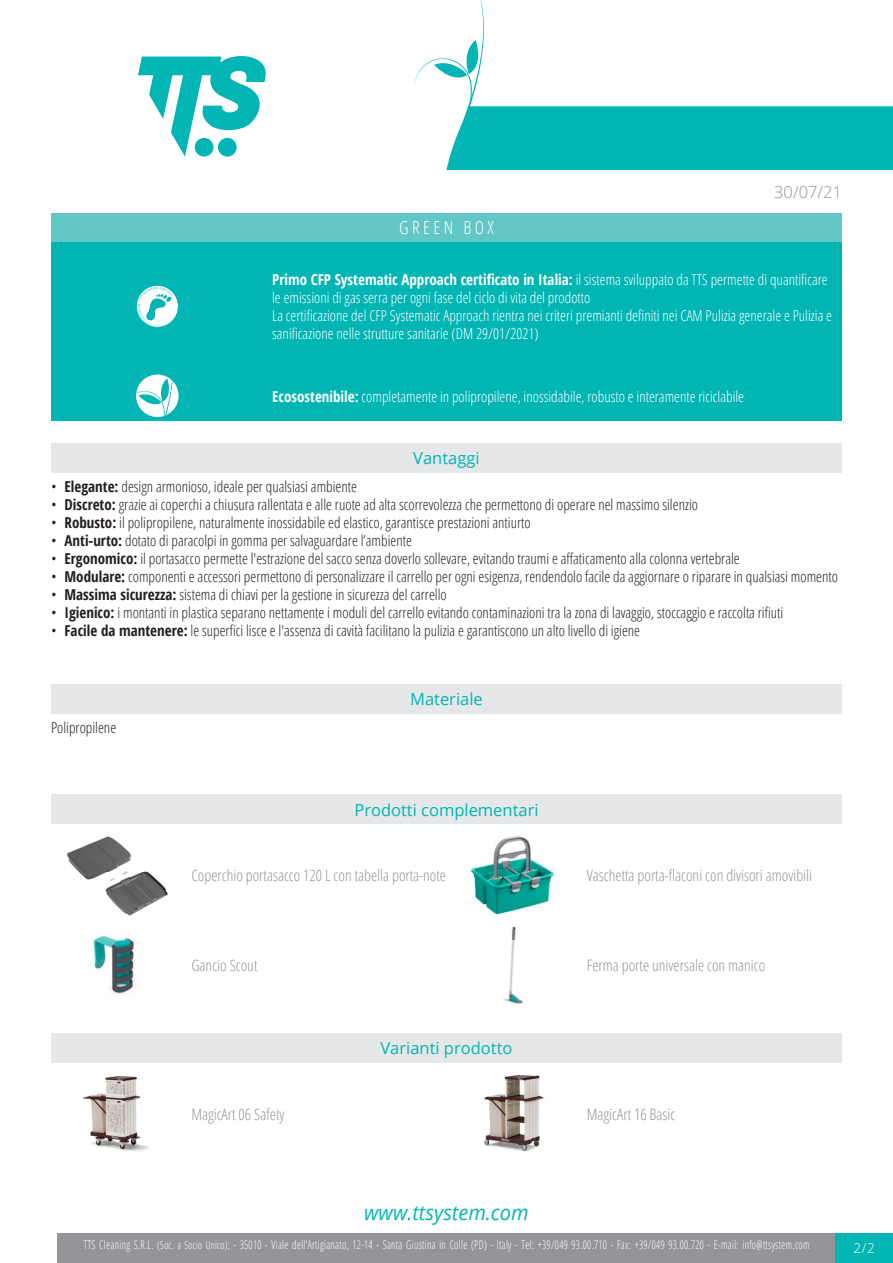
<style>
.page{position:relative;width:893px;height:1263px;background:#fff}
.page>*{position:absolute;margin:0;border:0;box-sizing:border-box;transform-origin:0 0}
.t1{font:italic 20.85px "Open Sans";color:#00b5b3;scale:.96 1}
.Titolo6{font:300 18px "Open Sans Condensed";color:#fff}
.Titolo4{font:16.5px "Open Sans";color:#00b5b3}
.Titolo5{font:16.5px "Open Sans";color:#00b5b3}
.Titolo16{font:16.5px "Open Sans";color:#00b5b3}
.t2{font:300 16.5px "Open Sans";color:#939598}
.Titolo8{font:16.5px "Open Sans";color:#00b5b3}
.Nome{font:300 15.75px "Open Sans Condensed";color:#939598}
.Materiale{font:300 15px "Open Sans Condensed";color:#231f20}
.GreenBoxCFP{font:300 15px/18px "Open Sans Condensed";color:#fff}
.GreenBoxLista{font:300 15px "Open Sans Condensed";color:#fff}
.t3{font:300 13.5px "Open Sans";color:#fff}
.t4{font:300 12px "Open Sans Condensed";letter-spacing:.035em;color:#fff;scale:.85 1}
.s1{font-weight:700}
.s2{font-size:11.25px}
</style>
<div class="page">
<svg style="left:138px;top:56px;width:128px;height:101px"></svg>
<div style="left:57px;top:1233px;width:779px;height:30px;background:#939598"></div>
<div style="left:836px;top:1233px;width:57px;height:30px;background:#00b5b3"></div>
<svg style="left:415px;top:0;width:478px;height:170px"></svg>
<div style="left:51px;top:213px;width:791px;height:29px;background:#63c7c6"></div>
<div style="left:51px;top:243px;width:213px;height:127px;background:#00b5b3"></div>
<svg style="left:136px;top:285px;width:42px;height:42px"></svg>
<div style="left:136px;top:285px;width:43px;height:43px;border:1px solid #00b5b3;border-radius:50%"></div>
<svg style="left:138px;top:286px;width:35px;height:37px"></svg>
<div style="left:264px;top:243px;width:578px;height:127px;background:#00b5b3"></div>
<div style="left:51px;top:370px;width:213px;height:51px;background:#00b5b3"></div>
<svg style="left:136px;top:374px;width:43px;height:43px"></svg>
<div style="left:264px;top:370px;width:578px;height:51px;background:#00b5b3"></div>
<div style="left:51px;top:443px;width:791px;height:29px;background:#e6e7e9"></div>
<div style="left:51px;top:684px;width:791px;height:29px;background:#e6e7e9"></div>
<div style="left:51px;top:795px;width:791px;height:29px;background:#e6e7e9"></div>
<img style="left:67px;top:836px;width:101px;height:80px">
<img style="left:470px;top:836px;width:85px;height:79px">
<img style="left:93px;top:936px;width:42px;height:58px">
<img style="left:503px;top:926px;width:20px;height:79px">
<div style="left:51px;top:1033px;width:791px;height:30px;background:#e6e7e9"></div>
<img style="left:83px;top:1075px;width:67px;height:76px">
<img style="left:484px;top:1074px;width:60px;height:78px">
<p class="t2" style="left:774px;top:180px;width:69px">30/07/21</p>
<p class="Titolo6" style="left:399px;top:216px;width:96px">G R E E N B O X</p>
<p class="GreenBoxCFP" style="left:272px;top:270px;width:557px"><span class="s1">Primo CFP Systematic Approach certificato in Italia:</span> il sistema sviluppato da TTS permette di quantificare le emissioni di gas serra per ogni fase del ciclo di vita del prodotto</p>
<p class="GreenBoxCFP" style="left:272px;top:306px;width:561px">La certificazione del CFP Systematic Approach rientra nei criteri premianti definiti nei CAM Pulizia generale e Pulizia e sanificazione nelle strutture sanitarie (DM 29/01/2021)</p>
<p class="GreenBoxLista" style="left:272px;top:386px;width:473px"><span class="s1">Ecosostenibile:</span> completamente in polipropilene, inossidabile, robusto e interamente riciclabile</p>
<p class="Titolo8" style="left:413px;top:447px;width:68px">Vantaggi</p>
<p class="Materiale" style="left:51px;top:477px;width:307px">• <span class="s1">Elegante:</span> design armonioso, ideale per qualsiasi ambiente</p>
<p class="Materiale" style="left:51px;top:495px;width:648px">• <span class="s1">Discreto:</span> grazie ai coperchi a chiusura rallentata e alle ruote ad alta scorrevolezza che permettono di operare nel massimo silenzio</p>
<p class="Materiale" style="left:51px;top:513px;width:481px">• <span class="s1">Robusto:</span> il polipropilene, naturalmente inossidabile ed elastico, garantisce prestazioni antiurto</p>
<p class="Materiale" style="left:51px;top:531px;width:362px">• <span class="s1">Anti-urto:</span> dotato di paracolpi in gomma per salvaguardare l’ambiente</p>
<p class="Materiale" style="left:51px;top:549px;width:690px">• <span class="s1">Ergonomico:</span> il portasacco permette l'estrazione del sacco senza doverlo sollevare, evitando traumi e affaticamento alla colonna vertebrale</p>
<p class="Materiale" style="left:51px;top:567px;width:788px">• <span class="s1">Modulare:</span> componenti e accessori permettono di personalizzare il carrello per ogni esigenza, rendendolo facile da aggiornare o riparare in qualsiasi momento</p>
<p class="Materiale" style="left:51px;top:585px;width:397px">• <span class="s1">Massima sicurezza:</span> sistema di chiavi per la gestione in sicurezza del carrello</p>
<p class="Materiale" style="left:51px;top:603px;width:734px">• <span class="s1">Igienico:</span> i montanti in plastica separano nettamente i moduli del carrello evitando contaminazioni tra la zona di lavaggio, stoccaggio e raccolta rifiuti</p>
<p class="Materiale" style="left:51px;top:621px;width:591px">• <span class="s1">Facile da mantenere:</span> le superfici lisce e l'assenza di cavità facilitano la pulizia e garantiscono un alto livello di igiene</p>
<p class="Materiale" style="left:51px;top:718px;width:67px">Polipropilene</p>
<p class="Titolo16" style="left:410px;top:688px;width:74px">Materiale</p>
<p class="Titolo4" style="left:354px;top:798px;width:186px">Prodotti complementari</p>
<p class="Nome" style="left:191px;top:865px;width:256px">Coperchio portasacco 120 L con tabella porta-note</p>
<p class="Nome" style="left:587px;top:865px;width:227px">Vaschetta porta-flaconi con divisori amovibili</p>
<p class="Nome" style="left:191px;top:954px;width:68px">Gancio Scout</p>
<p class="Nome" style="left:587px;top:954px;width:180px">Ferma porte universale con manico</p>
<p class="Titolo5" style="left:380px;top:1037px;width:133px">Varianti prodotto</p>
<p class="Nome" style="left:191px;top:1103px;width:95px">MagicArt 06 Safety</p>
<p class="Nome" style="left:587px;top:1103px;width:90px">MagicArt 16 Basic</p>
<h1 class="t1" style="left:364px;top:1198px;width:173px">www.ttsystem.com</h1>
<p class="t4" style="left:84px;top:1236px;width:855px">TTS Cleaning S.R.L. <span class="s2">(Soc. a Socio Unico)</span>: - 35010 - Viale dell’Artigianato, 12-14 - Santa Giustina in Colle (PD) - Italy - Tel: +39/049 93.00.710 - Fax: +39/049 93.00.720 - E-mail: info@ttsystem.com</p>
<p class="t3" style="left:854px;top:1239px;width:23px">2/2</p>
</div>
